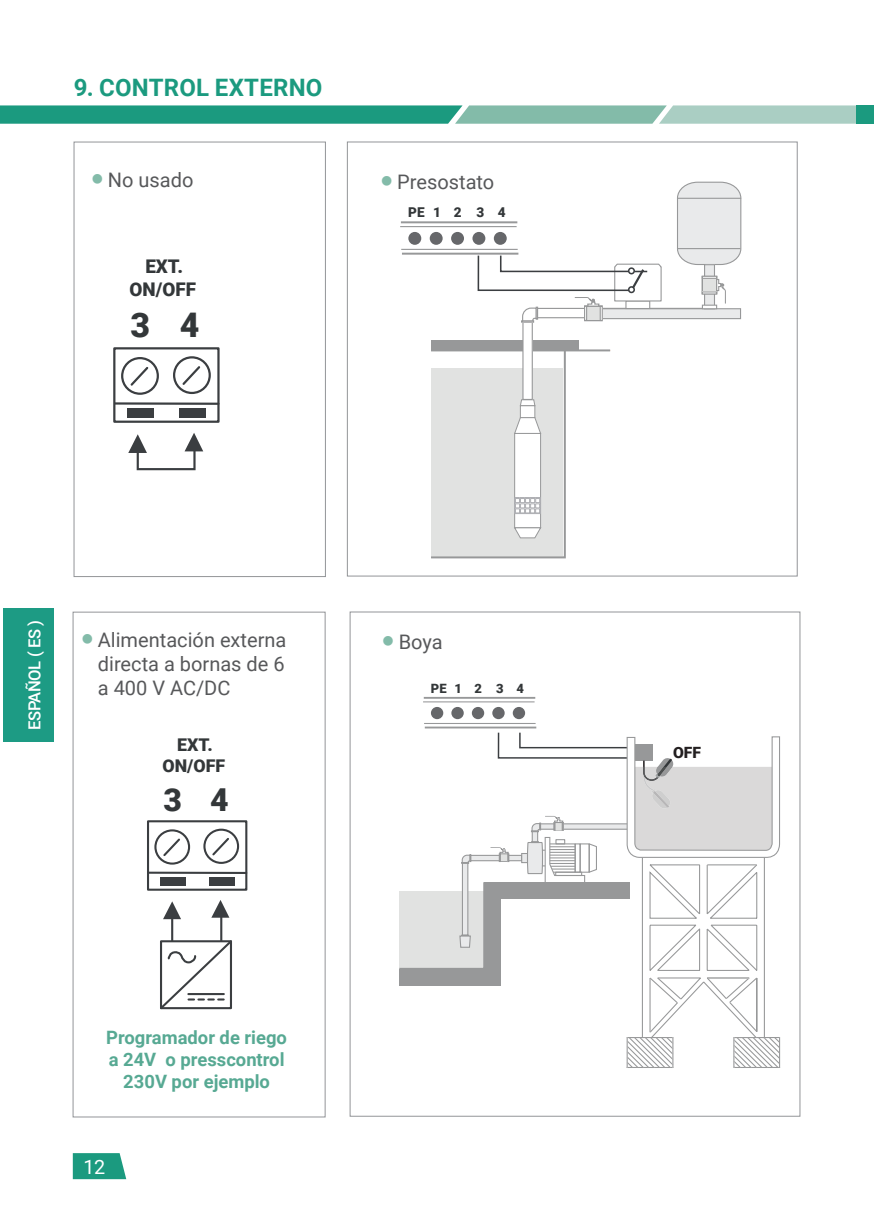
<style>
.page{position:relative;width:874px;height:1225px;background:#fff}
.page>*{position:absolute;margin:0;border:0;box-sizing:border-box;transform-origin:0 0}
.t1{font:900 33.8px "Roboto";color:#333739}
.t2{font:900 33.2px "Roboto";color:#333739}
.t3{font:900 31.6px "Roboto";color:#333739}
.t4{font:700 24px "Roboto";letter-spacing:.01em;color:#1b9a7f}
.t5{font:20px/24px "Roboto";color:#57585a}
.t6{font:19.8px "Roboto";color:#fff}
.t7{font:900 18.8px "Roboto";color:#333739}
.t8{font:700 18.4px/22px "Roboto";color:#57a993;text-align:center}
.t9{font:900 17.6px "Roboto";color:#333739}
.t10{font:500 16.6px "Roboto";letter-spacing:-.025em;color:#fff}
.t11{font:900 15.6px "Roboto";color:#231f20}
.t12{font:900 13.6px "Roboto";letter-spacing:.785em;color:#333739}
.t13{font:900 12.8px "Roboto";letter-spacing:.785em;color:#333739}
.s1{font-family:"Calibri";font-size:22px;color:#83bba9}
</style>
<div class="page">
<svg style="left:0;top:105px;width:856px;height:19px;background:#5cb19d"></svg>
<div style="left:856px;top:105px;width:17px;height:19px;background:#1b9a7f"></div>
<svg style="left:73px;top:1153px;width:53px;height:26px"></svg>
<div style="left:3px;top:608px;width:50px;height:134px;background:#1d9b84"></div>
<div style="left:147px;top:820px;width:100px;height:70px;border:2px solid #3b3e41"></div>
<div style="left:160px;top:877px;width:25px;height:8px;background:#3b3e41"></div>
<div style="left:209px;top:877px;width:25px;height:8px;background:#3b3e41"></div>
<div style="left:154px;top:829px;width:36px;height:35px;border:2px solid #3b3e41;border-radius:50%"></div>
<svg style="left:163px;top:838px;width:17px;height:18px"></svg>
<div style="left:203px;top:828px;width:36px;height:36px;border:2px solid #3b3e41;border-radius:50%"></div>
<svg style="left:212px;top:838px;width:17px;height:18px"></svg>
<hr style="left:171px;top:915px;width:2px;height:26px;background:#3b3e41">
<hr style="left:220px;top:915px;width:2px;height:26px;background:#3b3e41">
<svg style="left:163px;top:901px;width:18px;height:18px"></svg>
<svg style="left:211px;top:900px;width:18px;height:17px"></svg>
<hr style="left:148px;top:871px;width:98px;height:3px;background:#3b3e41">
<svg style="left:160px;top:938px;width:72px;height:72px"></svg>
<div style="left:137px;top:441px;width:58px;height:29px;border:2px solid #3b3e41"></div>
<svg style="left:128px;top:434px;width:19px;height:19px"></svg>
<div style="left:113px;top:347px;width:106px;height:76px;border:2px solid #3b3e41"></div>
<div style="left:127px;top:408px;width:27px;height:9px;background:#3b3e41"></div>
<div style="left:179px;top:408px;width:27px;height:9px;background:#3b3e41"></div>
<div style="left:121px;top:357px;width:38px;height:38px;border:2px solid #3b3e41;border-radius:50%"></div>
<svg style="left:128px;top:367px;width:21px;height:21px"></svg>
<div style="left:173px;top:356px;width:38px;height:38px;border:2px solid #3b3e41;border-radius:50%"></div>
<svg style="left:182px;top:366px;width:19px;height:19px"></svg>
<svg style="left:184px;top:433px;width:19px;height:18px"></svg>
<hr style="left:115px;top:402px;width:103px;height:3px;background:#3b3e41">
<div style="left:73px;top:612px;width:252px;height:505px;border:1px solid #939598"></div>
<div style="left:74px;top:142px;width:251px;height:435px;border:1px solid #939598"></div>
<hr style="left:431px;top:349px;width:178px;height:2px;background:#979899">
<div style="left:431px;top:340px;width:147px;height:10px;background:#979899"></div>
<div style="left:408px;top:232px;width:13px;height:13px;background:#66676a;border-radius:50%"></div>
<div style="left:429px;top:232px;width:13px;height:13px;background:#66676a;border-radius:50%"></div>
<div style="left:451px;top:232px;width:13px;height:13px;background:#66676a;border-radius:50%"></div>
<div style="left:472px;top:232px;width:13px;height:13px;background:#66676a;border-radius:50%"></div>
<div style="left:493px;top:232px;width:13px;height:13px;background:#66676a;border-radius:50%"></div>
<hr style="left:400px;top:221px;width:117px;height:2px;background:#979899">
<hr style="left:400px;top:226px;width:116px;height:1px;background:#979899">
<hr style="left:402px;top:253px;width:116px;height:2px;background:#979899">
<hr style="left:401px;top:249px;width:116px;height:1px;background:#979899">
<div style="left:522px;top:322px;width:10px;height:77px;background:#fff"></div>
<div style="left:522px;top:321px;width:10px;height:79px;border:1px solid #979899"></div>
<svg style="left:431px;top:348px;width:135px;height:211px"></svg>
<div style="left:514px;top:498px;width:26px;height:16px;border:1px solid #afb0b4"></div>
<div style="left:602px;top:309px;width:138px;height:10px;background:#e9eaeb"></div>
<div style="left:601px;top:308px;width:139px;height:11px;border:1px solid #979899"></div>
<svg style="left:677px;top:181px;width:64px;height:85px;background:#e6e7e8"></svg>
<hr style="left:677px;top:198px;width:63px;height:1px;background:#979899">
<div style="left:704px;top:265px;width:10px;height:14px;background:#e9eaeb"></div>
<div style="left:703px;top:264px;width:11px;height:15px;border:1px solid #979899"></div>
<svg style="left:705px;top:303px;width:7px;height:2px"></svg>
<div style="left:703px;top:291px;width:11px;height:18px;border:1px solid #979899"></div>
<div style="left:701px;top:305px;width:15px;height:4px;border:1px solid #979899"></div>
<div style="left:701px;top:276px;width:16px;height:18px;border:2px solid #979899"></div>
<div style="left:701px;top:291px;width:15px;height:3px;border:1px solid #979899"></div>
<div style="left:701px;top:276px;width:15px;height:3px;border:1px solid #979899"></div>
<svg style="left:702px;top:276px;width:23px;height:27px"></svg>
<svg style="left:476px;top:254px;width:186px;height:69px"></svg>
<hr style="left:677px;top:248px;width:63px;height:1px;background:#979899">
<div style="left:430px;top:707px;width:13px;height:12px;background:#66676a;border-radius:50%"></div>
<div style="left:451px;top:707px;width:12px;height:12px;background:#66676a;border-radius:50%"></div>
<div style="left:471px;top:707px;width:13px;height:12px;background:#66676a;border-radius:50%"></div>
<div style="left:492px;top:707px;width:12px;height:12px;background:#66676a;border-radius:50%"></div>
<div style="left:512px;top:707px;width:13px;height:12px;background:#66676a;border-radius:50%"></div>
<hr style="left:423px;top:697px;width:112px;height:2px;background:#979899">
<hr style="left:423px;top:701px;width:111px;height:1px;background:#979899">
<hr style="left:424px;top:726px;width:112px;height:2px;background:#979899">
<hr style="left:424px;top:723px;width:111px;height:1px;background:#979899">
<svg style="left:399px;top:732px;width:381px;height:336px"></svg>
<p class="t4" style="left:74px;top:71px;width:250px">9. CONTROL EXTERNO</p>
<p class="t5" style="left:91px;top:167px;width:104px"><span class="s1">●</span> No usado</p>
<p class="t5" style="left:380px;top:170px;width:115px"><span class="s1">●</span> Presostato</p>
<p class="t7" style="left:145px;top:253px;width:39px">EXT.</p>
<p class="t7" style="left:129px;top:276px;width:68px">ON/OFF</p>
<h2 class="t2" style="left:132px;top:299px;width:69px">3 4</h2>
<h1 class="t1" style="left:131px;top:301px;width:70px">3 4</h1>
<p class="t12" style="left:408px;top:203px;width:99px">PE12 34</p>
<p class="t10" style="left:23px;top:730px;width:111px;rotate:-90deg">ESPAÑOL ( ES )</p>
<p class="t5" style="left:81px;top:627px;width:207px"><span class="s1">●</span> Alimentación externa</p>
<p class="t5" style="left:381px;top:629px;width:62px"><span class="s1">●</span> Boya</p>
<p class="t5" style="left:98px;top:651px;width:188px">directa a bornas de 6 a 400 V AC/DC</p>
<p class="t13" style="left:430px;top:679px;width:95px">PE12 34</p>
<p class="t9" style="left:177px;top:732px;width:37px">EXT.</p>
<p class="t9" style="left:162px;top:753px;width:64px">ON/OFF</p>
<h3 class="t3" style="left:163px;top:777px;width:67px">3 4</h3>
<p class="t8" style="left:106px;top:1026px;width:182px">Programador de riego a 24V o presscontrol<br>230V por ejemplo</p>
<p class="t6" style="left:84px;top:1152px;width:23px">12</p>
<p class="t11" style="left:672px;top:741px;width:29px">OFF</p>
</div>
